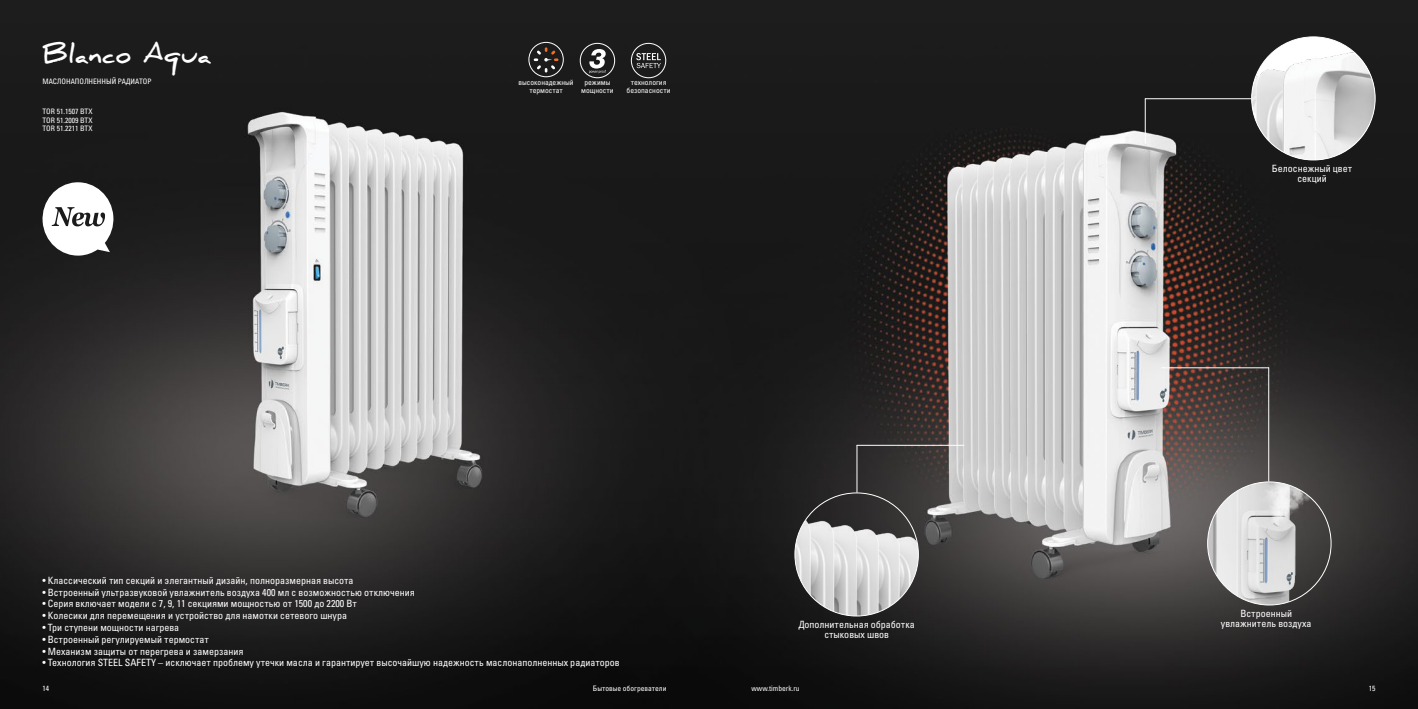
<style>
.page{position:relative;width:1418px;height:709px;background:#fff}
.page>*{position:absolute;margin:0;border:0;box-sizing:border-box;transform-origin:0 0}
.t1{font:700 25px "Daniel";color:#fff}
.t2{font:10px/10px "Partner Condensed";color:#fff;text-align:center}
.t3{font:7.5px/7.5px "Partner Condensed";color:#fff;text-align:center}
</style>
<div class="page">
<img style="left:0;top:0;width:1417px;height:709px">
<div style="left:528px;top:42px;width:35px;height:35px;border:1px solid #fff;border-radius:50%"></div>
<div style="left:580px;top:43px;width:35px;height:35px;border:1px solid #fff;border-radius:50%"></div>
<svg style="left:589px;top:49px;width:17px;height:24px"></svg>
<svg style="left:533px;top:47px;width:25px;height:26px"></svg>
<img style="left:1207px;top:482px;width:123px;height:123px;border-radius:62px">
<img style="left:1251px;top:37px;width:123px;height:123px;border-radius:62px">
<svg style="left:636px;top:53px;width:25px;height:15px"></svg>
<div style="left:631px;top:43px;width:35px;height:35px;border:1px solid #fff;border-radius:50%"></div>
<svg style="left:41px;top:181px;width:73px;height:76px"></svg>
<hr style="left:1268px;top:367px;width:1px;height:114px;background:#fff">
<hr style="left:1161px;top:367px;width:107px;height:1px;background:#fff">
<hr style="left:1144px;top:98px;width:107px;height:1px;background:#fff">
<hr style="left:1144px;top:98px;width:1px;height:46px;background:#fff">
<hr style="left:856px;top:445px;width:1px;height:47px;background:#fff">
<hr style="left:856px;top:445px;width:108px;height:1px;background:#fff">
<img style="left:795px;top:493px;width:123px;height:123px;border-radius:62px">
<h1 class="t1" style="left:43px;top:40px;width:170px">Blanco Aqua</h1>
<p class="t3" style="left:43px;top:78px;width:110px">МАСЛОНАПОЛНЕННЫЙ РАДИАТОР</p>
<p class="t3" style="left:43px;top:107px;width:51px;line-height:8.8px;text-align:justify">TOR 51.1507 BTX TOR 51.2009 BTX TOR 51.2211 BTX</p>
<p class="t3" style="left:518px;top:79px;width:57px">высоконадежный термостат</p>
<p class="t3" style="left:581px;top:79px;width:34px">режимы мощности</p>
<p class="t3" style="left:626px;top:79px;width:45px">технология безопасности</p>
<p class="t2" style="left:43px;top:576px;width:312px">• Классический тип секций и элегантный дизайн, полноразмерная высота</p>
<p class="t2" style="left:43px;top:588px;width:374px">• Встроенный ультразвуковой увлажнитель воздуха 400 мл с возможностью отключения</p>
<p class="t2" style="left:43px;top:600px;width:316px">• Серия включает модели с 7, 9, 11 секциями мощностью от 1500 до 2200 Вт</p>
<p class="t2" style="left:43px;top:611px;width:306px">• Колесики для перемещения и устройство для намотки сетевого шнура</p>
<p class="t2" style="left:43px;top:623px;width:138px">• Три ступени мощности нагрева</p>
<p class="t2" style="left:43px;top:635px;width:168px">• Встроенный регулируемый термостат</p>
<p class="t2" style="left:43px;top:647px;width:203px">• Механизм защиты от перегрева и замерзания</p>
<p class="t2" style="left:43px;top:658px;width:578px">• Технология STEEL SAFETY – исключает проблему утечки масла и гарантирует высочайшую надежность маслонаполненных радиаторов</p>
<p class="t2" style="left:798px;top:620px;width:118px">Дополнительная обработка стыковых швов</p>
<p class="t2" style="left:1271px;top:165px;width:82px">Белоснежный цвет секций</p>
<p class="t2" style="left:1220px;top:609px;width:92px">Встроенный увлажнитель воздуха</p>
<p class="t3" style="left:43px;top:685px;width:8px">14</p>
<p class="t3" style="left:593px;top:685px;width:75px">Бытовые обогреватели</p>
<p class="t3" style="left:751px;top:685px;width:50px">www.timberk.ru</p>
<p class="t3" style="left:1368px;top:685px;width:8px">15</p>
</div>
